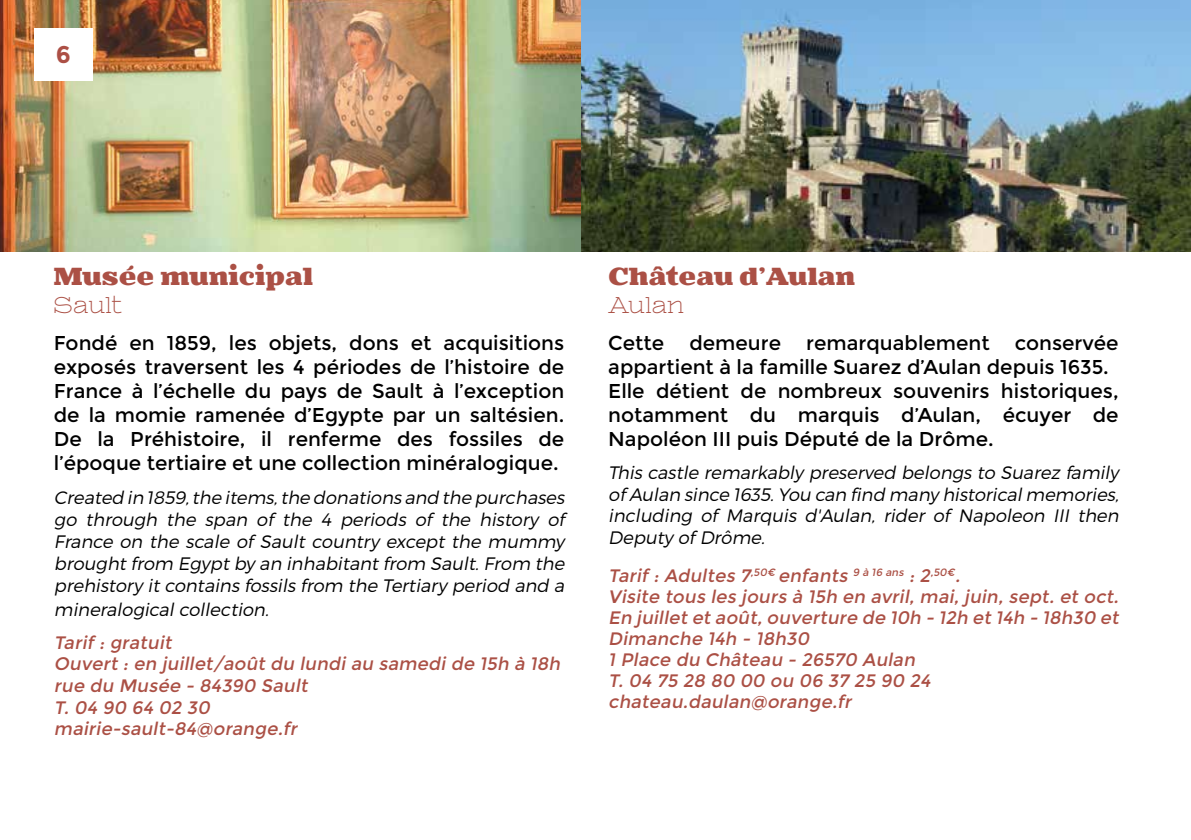
<style>
.page{position:relative;width:1191px;height:840px;background:#fff}
.page>*{position:absolute;margin:0;border:0;box-sizing:border-box;transform-origin:0 0}
.t1{font:900 26px "Battleslab";color:#ab5045}
.t2{font:300 24px "Battleslab";color:#ab5045}
.t3{font:700 24px "Montserrat";color:#ac4f45}
.t4{font:20px/24px "Montserrat";color:#000}
.t5{font:italic 300 18px/22px "Montserrat";color:#000}
.t6{font:italic 18px/21px "Montserrat";letter-spacing:.01em;color:#ab5045}
</style>
<div class="page">
<img style="left:0;top:0;width:1191px;height:251px">
<div style="left:34px;top:28px;width:59px;height:52px;background:#fff"></div>
<div style="left:1098px;top:28px;width:59px;height:52px;background:#8abfe9"></div>
<p class="t3" style="left:56px;top:40px;width:17px">6</p>
<h1 class="t1" style="left:54px;top:260px;width:261px">Musée municipal</h1>
<p class="t2" style="left:54px;top:292px;width:70px">Sault</p>
<p class="t4" style="left:54px;top:331px;width:512px;text-align:justify">Fondé en 1859, les objets, dons et acquisitions exposés traversent les 4 périodes de l’histoire de France à l’échelle du pays de Sault à l’exception de la momie ramenée d’Egypte par un saltésien.<br>De la Préhistoire, il renferme des fossiles de l’époque tertiaire et une collection minéralogique.</p>
<p class="t5" style="left:54px;top:485px;width:516px">Created in 1859,the items,the donations and the purchases go through the span of the 4 periods of the history of France on the scale of Sault country except the mummy brought from Egypt by an inhabitant from Sault.From the prehistory it contains fossils from the Tertiary period and a</p>
<p class="t5" style="left:54px;top:597px;width:220px">mineralogical collection.</p>
<p class="t6" style="left:54px;top:631px;width:511px;line-height:21.6px">Tarif : gratuit<br>Ouvert : en juillet/août du lundi au samedi de 15h à 18h rue du Musée - 84390 Sault<br>T. 04 90 64 02 30<br>mairie-sault-84@orange.fr</p>
<h1 class="t1" style="left:608px;top:260px;width:248px">Château d’Aulan</h1>
<p class="t2" style="left:608px;top:292px;width:77px">Aulan</p>
<p class="t4" style="left:608px;top:331px;width:512px;text-indent:406px">conservée appartient à la famille Suarez d’Aulan depuis 1635.<br>Elle détient de nombreux souvenirs historiques, notamment du marquis d’Aulan, écuyer de Napoléon III puis Député de la Drôme.</p>
<p class="t5" style="left:608px;top:461px;width:516px">This castle remarkably preserved belongs to Suarez family of Aulan since 1635.You can find many historicalmemories, including of Marquis d'Aulan, rider of Napoleon III then Deputy of Drôme.</p>
<p class="t6" style="left:608px;top:565px;width:516px">Tarif : Adultes 7<sup>,50€</sup> enfants <sup>9</sup> <sup>à</sup> <sup>16</sup> <sup>ans</sup> : 2<sup>,50€</sup>.<br>Visite tous les jours à 15h en avril, mai, juin, sept. et oct.<br>En juillet et août,ouverture de 10h - 12h et 14h - 18h30 et Dimanche 14h - 18h30<br>1 Place du Château - 26570 Aulan<br>T. 04 75 28 80 00 ou 06 37 25 90 24 chateau.daulan@orange.fr</p>
<p class="t4" style="left:608px;top:331px;width:58px">Cette</p>
<p class="t4" style="left:689px;top:331px;width:93px">demeure</p>
<p class="t4" style="left:806px;top:331px;width:185px">remarquablement</p>
</div>
